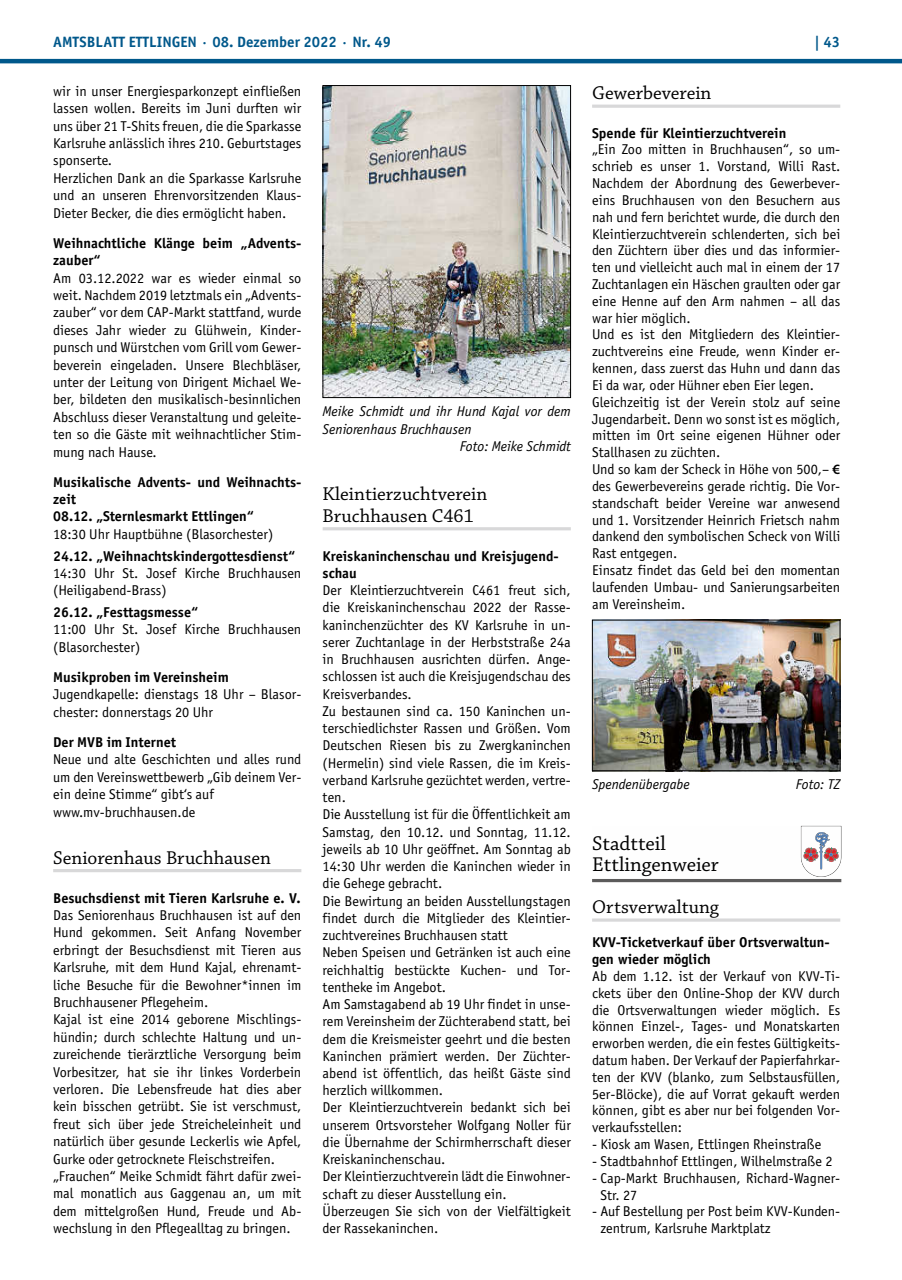
<style>
.page{position:relative;width:902px;height:1280px;background:#fff}
.page>*{position:absolute;margin:0;border:0;box-sizing:border-box;transform-origin:0 0}
.t1{font:21px/21px "Chaparral Pro";color:#000}
.t2{font:19.5px/21.8px "Chaparral Pro";color:#000}
.t3{font:700 15px "Officina Sans";color:#00588b}
.t4{font:14.25px/17.4px "Officina Sans";color:#000}
.t5{font:700 14.25px/17.4px "Officina Sans";color:#000}
.t6{font:italic 14.25px "Officina Sans";color:#000}
.s1{font-family:"Myriad Pro";font-weight:600}
</style>
<div class="page">
<hr style="left:0;top:59px;width:901px;height:4px;background:#00588b">
<hr style="left:53px;top:869px;width:248px;height:3px;background:#d8d8d9">
<hr style="left:322px;top:527px;width:248px;height:3px;background:#d8d8d9">
<img style="left:324px;top:87px;width:244px;height:309px">
<div style="left:322px;top:85px;width:248px;height:313px;border:1px solid #000"></div>
<hr style="left:592px;top:105px;width:248px;height:3px;background:#d8d8d9">
<hr style="left:592px;top:918px;width:248px;height:4px;background:#e0e0e1">
<img style="left:594px;top:622px;width:244px;height:147px">
<div style="left:592px;top:620px;width:248px;height:151px;border:1px solid #000"></div>
<hr style="left:592px;top:879px;width:249px;height:3px;background:#5c5b5b">
<svg style="left:800px;top:826px;width:42px;height:51px"></svg>
<p class="t3" style="left:53px;top:32px;width:339px">AMTSBLATT ETTLINGEN · 08. Dezember 2022 · Nr. 49</p>
<p class="t3" style="left:814px;top:32px;width:28px">| 43</p>
<p class="t4" style="left:53px;top:82px;width:250px">wir in unser Energiesparkonzept einfließen lassen wollen. Bereits im Juni durften wir uns über 21 T-Shits freuen, die die Sparkasse Karlsruhe anlässlich ihres 210. Geburtstages sponserte.<br>Herzlichen Dank an die Sparkasse Karlsruhe und an unseren Ehrenvorsitzenden Klaus-Dieter Becker, die dies ermöglicht haben.</p>
<p class="t5" style="left:53px;top:234px;width:250px">Weihnachtliche Klänge beim „Advents&shy;zauber“</p>
<p class="t4" style="left:53px;top:269px;width:250px;text-align:justify">Am 03.12.2022 war es wieder einmal so weit. Nachdem 2019 letztmals ein „Advents&shy;zauber“ vor dem CAP-Markt stattfand, wurde dieses Jahr wieder zu Glühwein, Kinder&shy;punsch und Würstchen vom Grill vom Gewer&shy;beverein eingeladen. Unsere Blechbläser, unter der Leitung von Dirigent Michael We&shy;ber, bildeten den musikalisch-besinnlichen Abschluss dieser Veranstaltung und geleite&shy;ten so die Gäste mit weihnachtlicher Stim&shy;mung nach Hause.</p>
<p class="t5" style="left:53px;top:473px;width:250px">Musikalische Advents- und Weihnachts&shy;zeit<br>08.12. „Sternlesmarkt Ettlingen“</p>
<p class="t4" style="left:53px;top:525px;width:221px">18:30 Uhr Hauptbühne (Blasorchester)</p>
<p class="t5" style="left:53px;top:547px;width:244px">24.12. „Weihnachtskindergottesdienst“</p>
<p class="t4" style="left:53px;top:564px;width:250px">14:30 Uhr St. Josef Kirche Bruchhausen (Heiligabend-Brass)</p>
<p class="t5" style="left:53px;top:603px;width:147px">26.12. „Festtagsmesse“</p>
<p class="t4" style="left:53px;top:621px;width:250px">11:00 Uhr St. Josef Kirche Bruchhausen (Blasorchester)</p>
<p class="t5" style="left:53px;top:668px;width:177px">Musikproben im Vereinsheim</p>
<p class="t4" style="left:53px;top:686px;width:250px">Jugendkapelle: dienstags 18 Uhr – Blasor&shy;chester: donnerstags 20 Uhr</p>
<p class="t5" style="left:53px;top:733px;width:124px">Der MVB im Internet</p>
<p class="t4" style="left:53px;top:751px;width:250px">Neue und alte Geschichten und alles rund um den Vereinswettbewerb „Gib deinem Ver&shy;ein deine Stimme“ gibt‘s auf www.mv-bruchhausen.de</p>
<h2 class="t2" style="left:53px;top:848px;width:219px">Seniorenhaus Bruchhausen</h2>
<p class="t5" style="left:53px;top:889px;width:249px">Besuchsdienst mit Tieren Karlsruhe e. V.</p>
<p class="t4" style="left:53px;top:906px;width:250px">Das Seniorenhaus Bruchhausen ist auf den Hund gekommen. Seit Anfang November erbringt der Besuchsdienst mit Tieren aus Karlsruhe, mit dem Hund Kajal, ehrenamt&shy;liche Besuche für die Bewohner*innen im Bruchhausener Pflegeheim.<br>Kajal ist eine 2014 geborene Mischlings&shy;hündin; durch schlechte Haltung und un&shy;zureichende tierärztliche Versorgung beim Vorbesitzer, hat sie ihr linkes Vorderbein verloren. Die Lebensfreude hat dies aber kein bisschen getrübt. Sie ist verschmust, freut sich über jede Streicheleinheit und natürlich über gesunde Leckerlis wie Apfel, Gurke oder getrocknete Fleischstreifen. „Frauchen“ Meike Schmidt fährt dafür zwei&shy;mal monatlich aus Gaggenau an, um mit dem mittelgroßen Hund, Freude und Ab&shy;wechslung in den Pflegealltag zu bringen.</p>
<h2 class="t2" style="left:592px;top:83px;width:121px">Gewerbeverein</h2>
<p class="t5" style="left:592px;top:124px;width:196px">Spende für Kleintierzuchtverein</p>
<p class="t4" style="left:592px;top:141px;width:250px;line-height:16.8px">„Ein Zoo mitten in Bruchhausen“, so um&shy;schrieb es unser 1. Vorstand, Willi Rast.<br>Nachdem der Abordnung des Gewerbever&shy;eins Bruchhausen von den Besuchern aus nah und fern berichtet wurde, die durch den Kleintierzuchtverein schlenderten, sich bei den Züchtern über dies und das informier&shy;ten und vielleicht auch mal in einem der 17<br>Zuchtanlagen ein Häschen graulten oder gar eine Henne auf den Arm nahmen – all das war hier möglich.<br>Und es ist den Mitgliedern des Kleintier&shy;zuchtvereins eine Freude, wenn Kinder er&shy;kennen, dass zuerst das Huhn und dann das Ei da war, oder Hühner eben Eier legen.<br>Gleichzeitig ist der Verein stolz auf seine Jugendarbeit. Denn wo sonst ist es möglich, mitten im Ort seine eigenen Hühner oder Stallhasen zu züchten.<br>Und so kam der Scheck in Höhe von 500,– <span class="s1">€ </span>des Gewerbevereins gerade richtig. Die Vor&shy;standschaft beider Vereine war anwesend und 1. Vorsitzender Heinrich Frietsch nahm dankend den symbolischen Scheck von Willi Rast entgegen.<br>Einsatz findet das Geld bei den momentan laufenden Umbau- und Sanierungsarbeiten am Vereinsheim.</p>
<p class="t6" style="left:322px;top:403px;width:250px">Meike Schmidt und ihr Hund Kajal vor dem</p>
<p class="t6" style="left:322px;top:421px;width:150px">Seniorenhaus Bruchhausen</p>
<p class="t6" style="left:460px;top:438px;width:112px">Foto: Meike Schmidt</p>
<h2 class="t2" style="left:322px;top:484px;width:166px">Kleintierzuchtverein<br>Bruchhausen C461</h2>
<p class="t5" style="left:322px;top:547px;width:237px">Kreiskaninchenschau und Kreisjugend&shy;schau</p>
<p class="t4" style="left:322px;top:582px;width:250px">Der Kleintierzuchtverein C461 freut sich, die Kreiskaninchenschau 2022 der Rasse&shy;kaninchenzüchter des KV Karlsruhe in un&shy;serer Zuchtanlage in der Herbststraße 24a in Bruchhausen ausrichten dürfen. Ange&shy;schlossen ist auch die Kreisjugendschau des Kreisverbandes.<br>Zu bestaunen sind ca. 150 Kaninchen un&shy;terschiedlichster Rassen und Größen. Vom Deutschen Riesen bis zu Zwergkaninchen (Hermelin) sind viele Rassen, die im Kreis&shy;verband Karlsruhe gezüchtet werden, vertre&shy;ten.<br>Die Ausstellung ist für die Öffentlichkeit am Samstag, den 10.12. und Sonntag, 11.12. jeweils ab 10 Uhr geöffnet. Am Sonntag ab 14:30 Uhr werden die Kaninchen wieder in die Gehege gebracht.<br>Die Bewirtung an beiden Ausstellungstagen findet durch die Mitglieder des Kleintier&shy;zuchtvereines Bruchhausen statt<br>Neben Speisen und Getränken ist auch eine reichhaltig bestückte Kuchen- und Tor&shy;tentheke im Angebot.<br>Am Samstagabend ab 19 Uhr findet in unse&shy;rem Vereinsheim der Züchterabend statt, bei dem die Kreismeister geehrt und die besten Kaninchen prämiert werden. Der Züchter&shy;abend ist öffentlich, das heißt Gäste sind herzlich willkommen.<br>Der Kleintierzuchtverein bedankt sich bei unserem Ortsvorsteher Wolfgang Noller für die Übernahme der Schirmherrschaft dieser Kreiskaninchenschau.<br>Der Kleintierzuchtverein lädt die Einwohner&shy;schaft zu dieser Ausstellung ein.<br>Überzeugen Sie sich von der Vielfältigkeit der Rassekaninchen.</p>
<p class="t6" style="left:592px;top:776px;width:99px">Spendenübergabe</p>
<p class="t6" style="left:795px;top:776px;width:46px">Foto: TZ</p>
<h1 class="t1" style="left:592px;top:834px;width:128px">Stadtteil<br>Ettlingenweier</h1>
<h2 class="t2" style="left:592px;top:897px;width:128px">Ortsverwaltung</h2>
<p class="t5" style="left:592px;top:934px;width:239px;line-height:16.8px">KVV-Ticketverkauf über Ortsverwaltun&shy;gen wieder möglich</p>
<p class="t4" style="left:592px;top:968px;width:250px;line-height:16.8px;text-align:justify">Ab dem 1.12. ist der Verkauf von KVV-Ti&shy;ckets über den Online-Shop der KVV durch die Ortsverwaltungen wieder möglich. Es können Einzel-, Tages- und Monatskarten erworben werden, die ein festes Gültigkeits&shy;datum haben. Der Verkauf der Papierfahrkar&shy;ten der KVV (blanko, zum Selbstausfüllen, 5er-Blöcke), die auf Vorrat gekauft werden können, gibt es aber nur bei folgenden Vor&shy;verkaufsstellen:</p>
<p class="t4" style="left:592px;top:1135px;width:231px">- Kiosk am Wasen, Ettlingen Rheinstraße</p>
<p class="t4" style="left:592px;top:1152px;width:242px">- Stadtbahnhof Ettlingen, Wilhelmstraße 2</p>
<p class="t4" style="left:600px;top:1169px;width:241px;line-height:16.8px;text-indent:-8px">- Cap-Markt Bruchhausen, Richard-Wagner-<br>Str. 27</p>
<p class="t4" style="left:600px;top:1203px;width:241px;line-height:16.8px;text-indent:-8px">- Auf Bestellung per Post beim KVV-Kunden&shy;zentrum, Karlsruhe Marktplatz</p>
</div>
